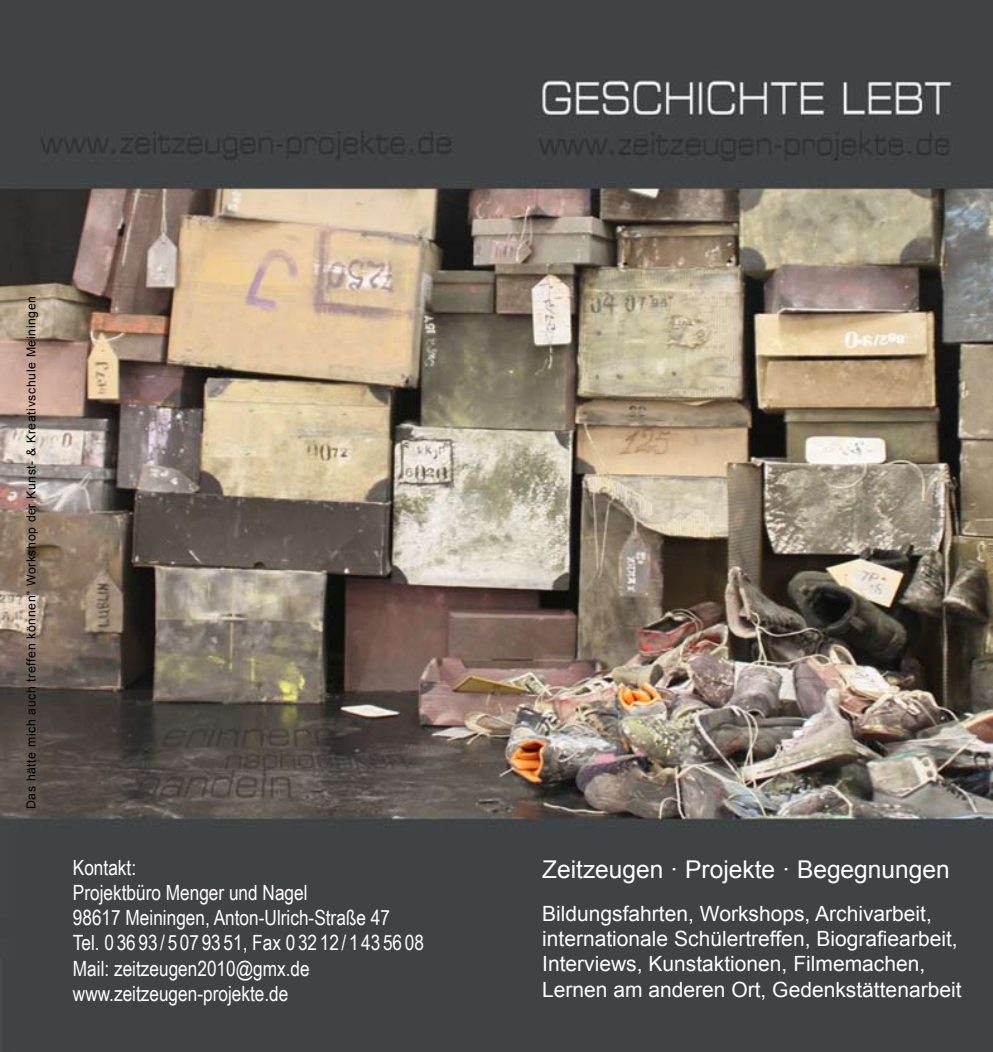
<style>
.page{position:relative;width:993px;height:1052px;background:#fff}
.page>*{position:absolute;margin:0;border:0;box-sizing:border-box;transform-origin:0 0}
.t1{font:24.5px "Arial";color:#fff}
.t2{font:21px/25.2px "Arial";color:#fff}
.t3{font:21px/25.2px "Arial Narrow";color:#fff}
.t4{font:12.25px "Arial";letter-spacing:.05em;color:#000}
.s1{color:#5f6062}
</style>
<div class="page">
<img style="left:0;top:0;width:992px;height:1052px">
<p class="t4" style="left:23px;top:814px;width:519px;rotate:-90deg"><span class="s1">„</span>Das hätte mich auch treffen können“ Workshop der Kunst- &amp; Kreativschule Meiningen</p>
<p class="t3" style="left:73px;top:854px;width:352px">Kontakt:<br>Projektbüro Menger und Nagel<br>98617 Meiningen, Anton-Ulrich-Straße 47<br>Tel. 0 36 93 / 5 07 93 51, Fax 0 32 12 / 1 43 56 08<br>Mail: zeitzeugen2010@gmx.de www.zeitzeugen-projekte.de</p>
<p class="t1" style="left:542px;top:853px;width:409px">Zeitzeugen · Projekte · Begegnungen</p>
<p class="t2" style="left:542px;top:901px;width:421px">Bildungsfahrten, Workshops, Archivarbeit, internationale Schülertreffen, Biografiearbeit, Interviews, Kunstaktionen, Filmemachen, Lernen am anderen Ort, Gedenkstättenarbeit</p>
</div>
